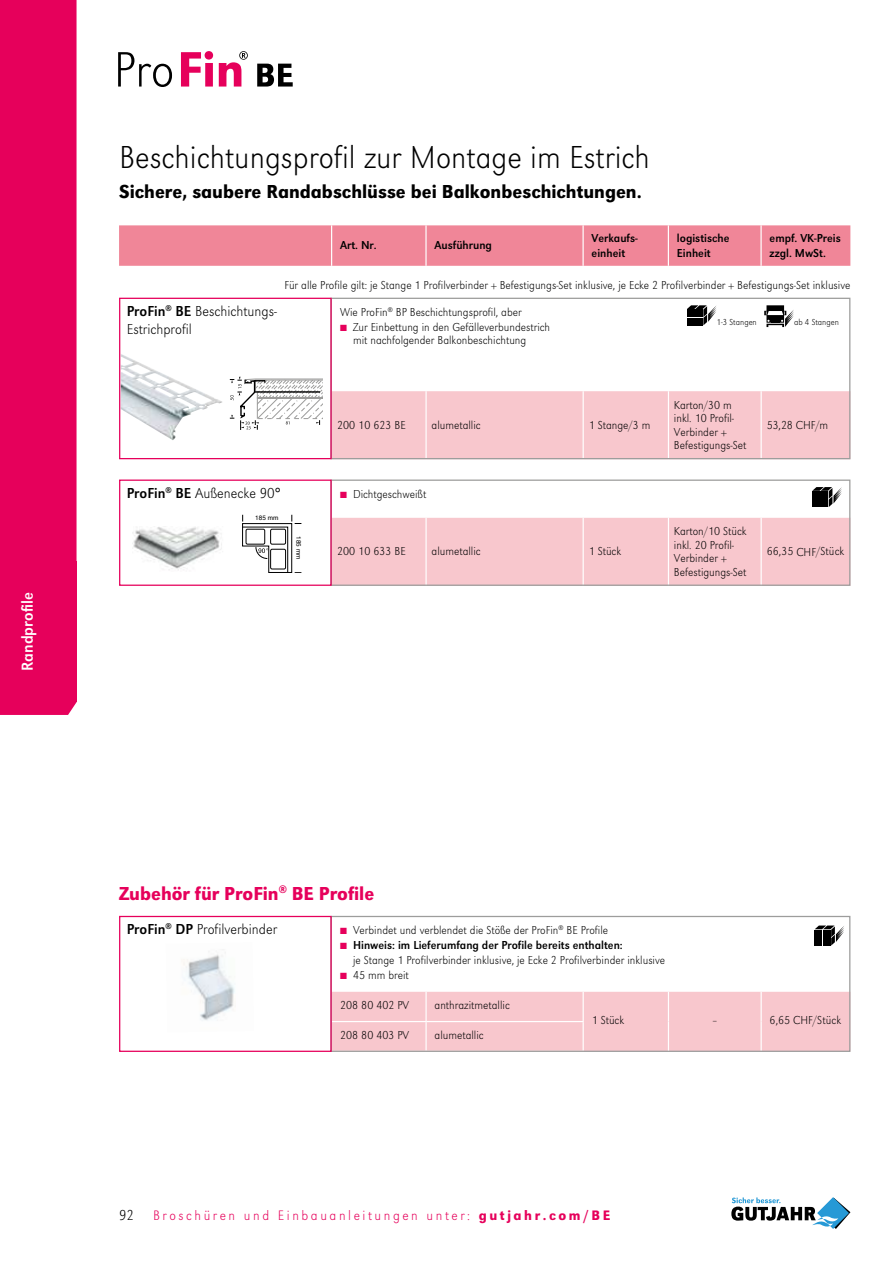
<style>
.page{position:relative;width:893px;height:1263px;background:#fff}
.page>*{position:absolute;margin:0;border:0;box-sizing:border-box;transform-origin:0 0}
.t1{font:300 expanded 33px "URW Grotesk Nar";color:#000}
.t2{font:500 19.5px "URW Grotesk Nar";color:#000}
.t3{font:500 19.5px "URW Grotesk Nar";color:#e6005b}
.t4{font:16.5px "URW Grotesk Nar";color:#fff}
.t5{font:300 expanded 15px/18px "URW Grotesk Nar";color:#000}
.t6{font:300 expanded 14.25px "URW Grotesk Nar";letter-spacing:.18em;color:#e6005b}
.t7{font:300 expanded 12px/13.5px "URW Grotesk Nar";color:#000}
.t8{font:12px/15px "URW Grotesk Nar";color:#000}
.t9{font:300 expanded 9px "URW Grotesk Nar";color:#000}
.t10{font:6.45px "Helvetica";color:#000}
.s1{font-weight:400;font-stretch:normal}
.s2{color:#e6005b}
.s3{font-weight:500;font-stretch:normal}
</style>
<div class="page">
<svg style="left:731px;top:1197px;width:119px;height:32px"></svg>
<div style="left:0;top:0;width:77px;height:715px;background:#e6005b"></div>
<div style="left:0;top:561px;width:77px;height:141px;background:#e6005b"></div>
<div style="left:332px;top:518px;width:516px;height:66px;background:#f8c7cd"></div>
<hr style="left:425px;top:518px;width:2px;height:68px;background:#fff">
<hr style="left:583px;top:518px;width:1px;height:68px;background:#fff">
<hr style="left:668px;top:518px;width:1px;height:68px;background:#fff">
<hr style="left:760px;top:518px;width:2px;height:68px;background:#fff">
<div style="left:332px;top:391px;width:516px;height:66px;background:#f8c7cd"></div>
<hr style="left:425px;top:391px;width:2px;height:68px;background:#fff">
<hr style="left:583px;top:391px;width:1px;height:68px;background:#fff">
<hr style="left:668px;top:391px;width:1px;height:68px;background:#fff">
<hr style="left:760px;top:391px;width:2px;height:68px;background:#fff">
<div style="left:332px;top:992px;width:516px;height:58px;background:#f8c7cd"></div>
<hr style="left:668px;top:1021px;width:1px;height:30px;background:#fff">
<hr style="left:760px;top:1021px;width:2px;height:30px;background:#fff">
<div style="left:330px;top:916px;width:520px;height:136px;border:1px solid #9d9d9c"></div>
<div style="left:330px;top:479px;width:520px;height:107px;border:1px solid #9d9d9c"></div>
<div style="left:330px;top:298px;width:520px;height:161px;border:1px solid #9d9d9c"></div>
<img style="left:121px;top:354px;width:101px;height:86px">
<div style="left:119px;top:298px;width:213px;height:161px;border:1px solid #e6005b"></div>
<svg style="left:230px;top:376px;width:93px;height:53px"></svg>
<div style="left:119px;top:225px;width:731px;height:41px;background:#f08698"></div>
<hr style="left:331px;top:225px;width:1px;height:41px;background:#fff">
<hr style="left:425px;top:225px;width:2px;height:41px;background:#fff">
<hr style="left:582px;top:225px;width:2px;height:41px;background:#fff">
<hr style="left:668px;top:225px;width:1px;height:41px;background:#fff">
<hr style="left:760px;top:225px;width:2px;height:41px;background:#fff">
<div style="left:119px;top:479px;width:213px;height:107px;border:1px solid #e6005b"></div>
<svg style="left:812px;top:487px;width:30px;height:20px"></svg>
<svg style="left:242px;top:515px;width:59px;height:58px"></svg>
<img style="left:132px;top:527px;width:90px;height:43px">
<svg style="left:118px;top:52px;width:54px;height:35px"></svg>
<svg style="left:181px;top:51px;width:32px;height:36px"></svg>
<svg style="left:257px;top:64px;width:36px;height:23px"></svg>
<svg style="left:219px;top:51px;width:29px;height:36px"></svg>
<div style="left:119px;top:916px;width:213px;height:136px;border:1px solid #e6005b"></div>
<div style="left:815px;top:938px;width:7px;height:8px;background:#000"></div>
<div style="left:823px;top:938px;width:7px;height:8px;background:#000"></div>
<svg style="left:815px;top:925px;width:29px;height:20px"></svg>
<svg style="left:687px;top:305px;width:30px;height:20px"></svg>
<svg style="left:764px;top:305px;width:30px;height:22px"></svg>
<img style="left:183px;top:952px;width:52px;height:69px">
<h3 class="t4" style="left:18px;top:671px;width:81px;rotate:-90deg">Randprofile</h3>
<h1 class="t1" style="left:119px;top:137px;width:532px">Beschichtungsprofil zur Montage im Estrich</h1>
<h2 class="t2" style="left:119px;top:180px;width:524px">Sichere, saubere Randabschlüsse bei Balkonbeschichtungen.</h2>
<p class="t8" style="left:340px;top:238px;width:38px">Art. Nr.</p>
<p class="t8" style="left:434px;top:238px;width:59px">Ausführung</p>
<p class="t8" style="left:592px;top:230px;width:48px">Verkaufs&shy;einheit</p>
<p class="t8" style="left:677px;top:230px;width:54px">logistische<br>Einheit</p>
<p class="t8" style="left:770px;top:230px;width:73px">empf. VK-Preis zzgl. MwSt.</p>
<p class="t5" style="left:127px;top:302px;width:152px"><span class="s1">ProFin</span><sup>®</sup> <span class="s1">BE</span> Beschichtungs-<br>Estrichprofil</p>
<p class="t7" style="left:284px;top:278px;width:568px">Für alle Profile gilt: je Stange 1 Profilverbinder + Befestigungs-Set inklusive, je Ecke 2 Profilverbinder + Befestigungs-Set inklusive</p>
<p class="t7" style="left:340px;top:305px;width:183px">Wie ProFin<sup>®</sup> BP Beschichtungsprofil, aber</p>
<p class="t7" style="left:353px;top:320px;width:199px;line-height:12.8px;text-indent:-13px"><span class="s2">■</span> Zur Einbettung in den Gefälleverbundestrich mit nachfolgender Balkonbeschichtung</p>
<p class="t9" style="left:717px;top:317px;width:42px">1-3 Stangen</p>
<p class="t9" style="left:794px;top:317px;width:46px">ab 4 Stangen</p>
<p class="t7" style="left:337px;top:418px;width:70px">200 10 623 BE</p>
<p class="t7" style="left:432px;top:418px;width:51px">alumetallic</p>
<p class="t7" style="left:589px;top:418px;width:63px">1 Stange/3 m</p>
<p class="t7" style="left:674px;top:398px;width:74px">Karton/30 m inkl. 10 Profil-<br>Verbinder +<br>Befestigungs-Set</p>
<p class="t7" style="left:767px;top:418px;width:63px">53,28 CHF/m</p>
<p class="t5" style="left:127px;top:484px;width:156px"><span class="s1">ProFin</span><sup>®</sup> <span class="s1">BE</span> Außenecke 90°</p>
<p class="t10" style="left:255px;top:512px;width:25px">185 mm</p>
<p class="t10" style="left:304px;top:536px;width:25px;rotate:90deg">185 mm</p>
<p class="t7" style="left:340px;top:487px;width:88px"><span class="s2">■</span> Dichtgeschweißt</p>
<p class="t7" style="left:337px;top:545px;width:70px">200 10 633 BE</p>
<p class="t7" style="left:432px;top:545px;width:51px">alumetallic</p>
<p class="t7" style="left:589px;top:545px;width:34px">1 Stück</p>
<p class="t7" style="left:674px;top:524px;width:74px">Karton/10 Stück inkl. 20 Profil-<br>Verbinder +<br>Befestigungs-Set</p>
<p class="t7" style="left:767px;top:545px;width:79px">66,35 CHF/Stück</p>
<h2 class="t3" style="left:119px;top:882px;width:257px">Zubehör für ProFin<sup>®</sup> BE Profile</h2>
<p class="t5" style="left:127px;top:920px;width:152px"><span class="s1">ProFin</span><sup>®</sup> <span class="s1">DP</span> Profilverbinder</p>
<p class="t7" style="left:340px;top:923px;width:269px"><span class="s2">■</span> Verbindet und verblendet die Stöße der ProFin<sup>®</sup> BE Profile</p>
<p class="t7" style="left:353px;top:937px;width:314px;line-height:15px;text-indent:-13px"><span class="s2">■</span> <span class="s1">Hinweis: im Lieferumfang der Profile bereits enthalten:<br></span>je Stange 1 Profilverbinder inklusive, je Ecke 2 Profilverbinder inklusive</p>
<p class="t7" style="left:340px;top:968px;width:70px"><span class="s2">■</span> 45 mm breit</p>
<p class="t7" style="left:340px;top:998px;width:70px">208 80 402 PV</p>
<p class="t7" style="left:435px;top:998px;width:77px">anthrazitmetallic</p>
<p class="t7" style="left:340px;top:1028px;width:70px">208 80 403 PV</p>
<p class="t7" style="left:435px;top:1028px;width:51px">alumetallic</p>
<p class="t7" style="left:592px;top:1013px;width:34px">1 Stück</p>
<p class="t7" style="left:712px;top:1013px;width:7px">–</p>
<p class="t7" style="left:770px;top:1013px;width:73px">6,65 CHF/Stück</p>
<p class="t5" style="left:119px;top:1206px;width:17px">92</p>
<p class="t6" style="left:153px;top:1207px;width:459px">Broschüren und Einbauanleitungen unter: <span class="s3">gutjahr.com/BE</span></p>
</div>
